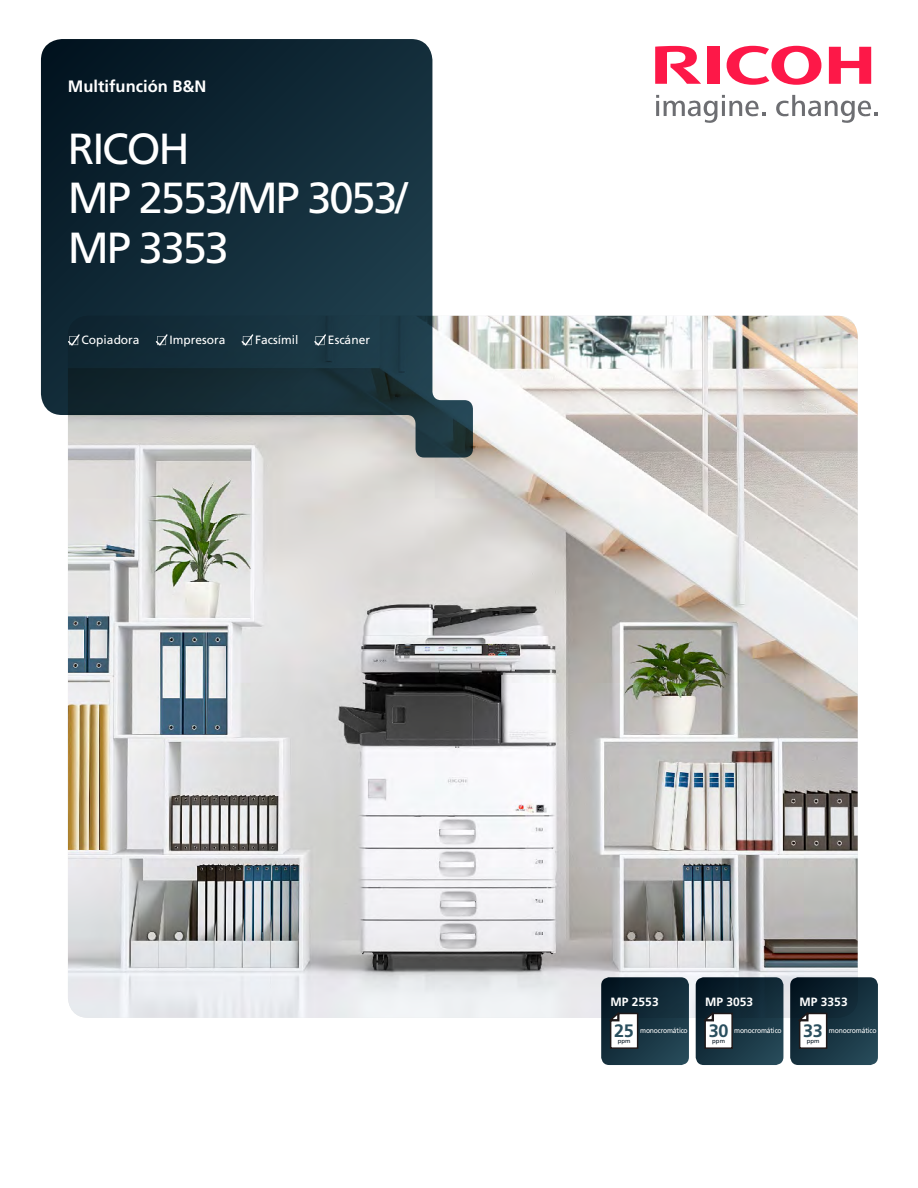
<style>
.page{position:relative;width:918px;height:1188px;background:#fff}
.page>*{position:absolute;margin:0;border:0;box-sizing:border-box;transform-origin:0 0}
.t1{font:43.5px/49.5px "Frutiger";letter-spacing:-.05em;color:#fff}
.t2{font:700 18px "Frutiger";color:#2a4f5e}
.t3{font:700 16.5px "Frutiger";color:#fff}
.t4{font:12px "Frutiger";color:#fff}
.t5{font:700 12px "Frutiger";color:#fff}
.t6{font:7.35px "Frutiger";letter-spacing:-.025em;color:#fff;scale:.92 1}
.t7{font:6px "Frutiger";letter-spacing:.01em;color:#00111d}
</style>
<div class="page">
<svg style="left:727px;top:46px;width:94px;height:39px"></svg>
<svg style="left:829px;top:47px;width:42px;height:37px"></svg>
<div style="left:707px;top:47px;width:12px;height:37px;background:#fd1848"></div>
<svg style="left:655px;top:46px;width:46px;height:38px"></svg>
<svg style="left:656px;top:95px;width:110px;height:28px"></svg>
<svg style="left:776px;top:95px;width:102px;height:28px"></svg>
<img style="left:68px;top:316px;width:790px;height:702px">
<svg style="left:790px;top:977px;width:88px;height:88px;background:#2f4551"></svg>
<svg style="left:601px;top:977px;width:88px;height:88px;background:#2f4551"></svg>
<svg style="left:696px;top:977px;width:87px;height:88px;background:#2e4550"></svg>
<svg style="left:41px;top:39px;width:432px;height:419px;background:#344953"></svg>
<svg style="left:68px;top:334px;width:12px;height:12px"></svg>
<svg style="left:156px;top:334px;width:12px;height:12px"></svg>
<svg style="left:242px;top:334px;width:11px;height:12px"></svg>
<svg style="left:314px;top:334px;width:12px;height:12px"></svg>
<h3 class="t3" style="left:68px;top:77px;width:140px">Multifunción B&amp;N</h3>
<h1 class="t1" style="left:68px;top:124px;width:341px">RICOH<br>MP 2553/MP 3053/<br>MP 3353</h1>
<h3 class="t4" style="left:82px;top:333px;width:60px">Copiadora</h3>
<h3 class="t4" style="left:170px;top:333px;width:58px">Impresora</h3>
<h3 class="t4" style="left:255px;top:333px;width:45px">Facsímil</h3>
<h3 class="t4" style="left:328px;top:333px;width:44px">Escáner</h3>
<h3 class="t5" style="left:611px;top:995px;width:50px">MP 2553</h3>
<p class="t7" style="left:618px;top:1037px;width:14px">ppm</p>
<h3 class="t5" style="left:705px;top:995px;width:50px">MP 3053</h3>
<p class="t7" style="left:712px;top:1037px;width:14px">ppm</p>
<h3 class="t5" style="left:800px;top:995px;width:50px">MP 3353</h3>
<p class="t7" style="left:807px;top:1037px;width:14px">ppm</p>
<h2 class="t2" style="left:614px;top:1020px;width:21px">25</h2>
<p class="t6" style="left:640px;top:1026px;width:53px">monocromático</p>
<p class="t6" style="left:829px;top:1026px;width:53px">monocromático</p>
<h2 class="t2" style="left:709px;top:1020px;width:21px">30</h2>
<h2 class="t2" style="left:803px;top:1020px;width:21px">33</h2>
<p class="t6" style="left:734px;top:1026px;width:53px">monocromático</p>
</div>
